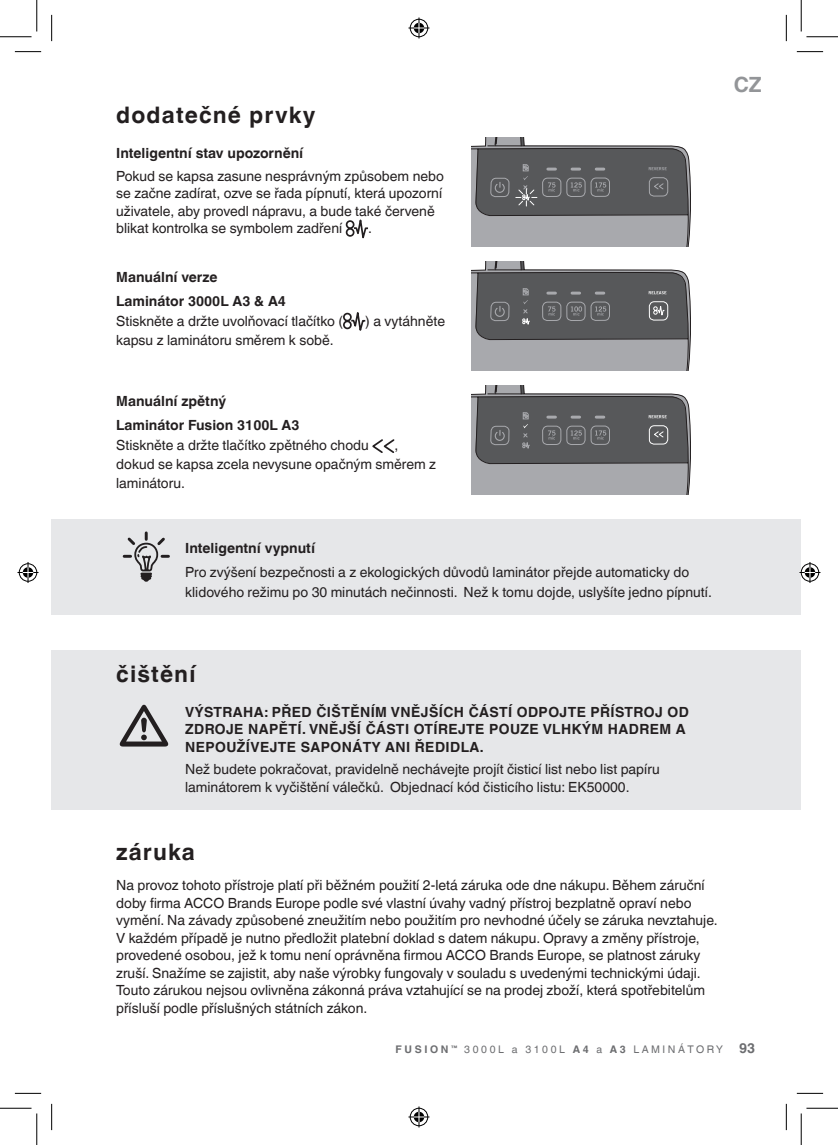
<style>
.page{position:relative;width:838px;height:1145px;background:#fff}
.page>*{position:absolute;margin:0;border:0;box-sizing:border-box;transform-origin:0 0}
.t1{font:700 22.75px "Helvetica Linotype";letter-spacing:.05em;color:#231f20}
.t2{font:700 21px "Helvetica Linotype";color:#939598}
.t3{font:14px/17.5px "Helvetica Linotype";color:#231f20}
.t4{font:700 14px/17.5px "Helvetica Linotype";letter-spacing:.02em;color:#231f20}
.t5{font:700 14px/24.2px "Helvetica Linotype";color:#231f20}
.t6{font:700 14px "Helvetica Linotype";color:#6c6d70}
.t7{font:10.5px "Helvetica Linotype";letter-spacing:.25em;color:#6c6d70}
.s1{font-weight:700}
.s2{font-weight:400;font-size:10.5px}
</style>
<div class="page">
<svg style="left:471px;top:138px;width:219px;height:109px;background:#7c7d7f"></svg>
<svg style="left:345px;top:219px;width:23px;height:20px"></svg>
<svg style="left:471px;top:262px;width:219px;height:109px;background:#7c7d80"></svg>
<svg style="left:343px;top:312px;width:23px;height:19px"></svg>
<svg style="left:471px;top:386px;width:219px;height:109px;background:#7c7d7f"></svg>
<svg style="left:372px;top:439px;width:23px;height:14px"></svg>
<div style="left:52px;top:520px;width:749px;height:95px;background:#e6e7e9"></div>
<svg style="left:121px;top:530px;width:50px;height:52px;background:#c4c5c6"></svg>
<div style="left:52px;top:650px;width:749px;height:159px;background:#e6e7e9"></div>
<svg style="left:15px;top:51px;width:26px;height:1px"></svg>
<svg style="left:796px;top:51px;width:27px;height:1px"></svg>
<svg style="left:15px;top:1093px;width:26px;height:1px"></svg>
<svg style="left:796px;top:1093px;width:27px;height:1px"></svg>
<svg style="left:51px;top:15px;width:1px;height:26px"></svg>
<svg style="left:51px;top:1104px;width:1px;height:26px"></svg>
<svg style="left:786px;top:15px;width:1px;height:26px"></svg>
<svg style="left:786px;top:1104px;width:1px;height:26px"></svg>
<hr style="left:0;top:36px;width:32px;height:1px;background:#000">
<hr style="left:806px;top:36px;width:31px;height:1px;background:#000">
<hr style="left:0;top:1108px;width:32px;height:1px;background:#000">
<hr style="left:806px;top:1108px;width:31px;height:1px;background:#000">
<hr style="left:36px;top:0;width:1px;height:31px;background:#000">
<hr style="left:36px;top:1113px;width:1px;height:32px;background:#000">
<hr style="left:800px;top:0;width:1px;height:31px;background:#000">
<hr style="left:800px;top:1113px;width:1px;height:32px;background:#000">
<svg style="left:408px;top:18px;width:21px;height:21px"></svg>
<svg style="left:408px;top:1106px;width:21px;height:21px"></svg>
<svg style="left:18px;top:562px;width:21px;height:21px"></svg>
<svg style="left:799px;top:562px;width:21px;height:21px"></svg>
<h1 class="t1" style="left:116px;top:101px;width:201px">dodatečné prvky</h1>
<p class="t5" style="left:116px;top:141px;width:189px">Inteligentní stav upozornění</p>
<p class="t3" style="left:116px;top:167px;width:329px">Pokud se kapsa zasune nesprávným způsobem nebo se začne zadírat, ozve se řada pípnutí, která upozorní uživatele, aby provedl nápravu, a bude také červeně blikat kontrolka se symbolem zadření</p>
<p class="t3" style="left:368px;top:219px;width:5px">.</p>
<p class="t5" style="left:116px;top:265px;width:171px">Manuální verze<br>Laminátor 3000L A3 &amp; A4</p>
<p class="t3" style="left:116px;top:312px;width:228px">Stiskněte a držte uvolňovací tlačítko (</p>
<p class="t3" style="left:365px;top:312px;width:81px">) a vytáhněte</p>
<p class="t3" style="left:116px;top:331px;width:219px">kapsu z laminátoru směrem k sobě.</p>
<p class="t5" style="left:116px;top:389px;width:185px">Manuální zpětný<br>Laminátor Fusion 3100L A3</p>
<p class="t3" style="left:116px;top:436px;width:254px">Stiskněte a držte tlačítko zpětného chodu</p>
<p class="t3" style="left:116px;top:435px;width:321px;line-height:19.2px;text-indent:278px">, dokud se kapsa zcela nevysune opačným směrem z laminátoru.</p>
<p class="t5" style="left:185px;top:536px;width:131px">Inteligentní vypnutí</p>
<p class="t3" style="left:185px;top:563px;width:528px;line-height:19.2px">Pro zvýšení bezpečnosti a z ekologických důvodů laminátor přejde automaticky do klidového režimu po 30 minutách nečinnosti. Než k tomu dojde, uslyšíte jedno pípnutí.</p>
<h2 class="t2" style="left:734px;top:72px;width:29px">CZ</h2>
<h1 class="t1" style="left:116px;top:661px;width:81px">čištění</h1>
<p class="t4" style="left:185px;top:703px;width:505px">VÝSTRAHA: PŘED ČIŠTĚNÍM VNĚJŠÍCH ČÁSTÍ ODPOJTE PŘÍSTROJ OD<br>ZDROJE NAPĚTÍ. VNĚJŠÍ ČÁSTI OTÍREJTE POUZE VLHKÝM HADREM A<br>NEPOUŽÍVEJTE SAPONÁTY ANI ŘEDIDLA.</p>
<p class="t3" style="left:185px;top:760px;width:476px">Než budete pokračovat, pravidelně nechávejte projít čisticí list nebo list papíru laminátorem k vyčištění válečků. Objednací kód čisticího listu: EK50000.</p>
<h1 class="t1" style="left:116px;top:839px;width:80px">záruka</h1>
<p class="t3" style="left:116px;top:877px;width:603px">Na provoz tohoto přístroje platí při běžném použití 2-letá záruka ode dne nákupu. Během záruční doby firma ACCO Brands Europe podle své vlastní úvahy vadný přístroj bezplatně opraví nebo vymění. Na závady způsobené zneužitím nebo použitím pro nevhodné účely se záruka nevztahuje.<br>V každém případě je nutno předložit platební doklad s datem nákupu. Opravy a změny přístroje, provedené osobou, jež k tomu není oprávněna firmou ACCO Brands Europe, se platnost záruky zruší. Snažíme se zajistit, aby naše výrobky fungovaly v souladu s uvedenými technickými údaji.<br>Touto zárukou nejsou ovlivněna zákonná práva vztahující se na prodej zboží, která spotřebitelům přísluší podle příslušných státních zákon.</p>
<p class="t7" style="left:395px;top:1043px;width:256px"><span class="s1">FUSION</span> <sup>™</sup> 3000L a 3100L <span class="s1">A4</span> a <span class="s1">A3</span> Lamin</p>
<p class="t7" style="left:678px;top:1043px;width:20px">átor</p>
<p class="t6" style="left:716px;top:1040px;width:41px"><span class="s2">y</span> 93</p>
</div>
